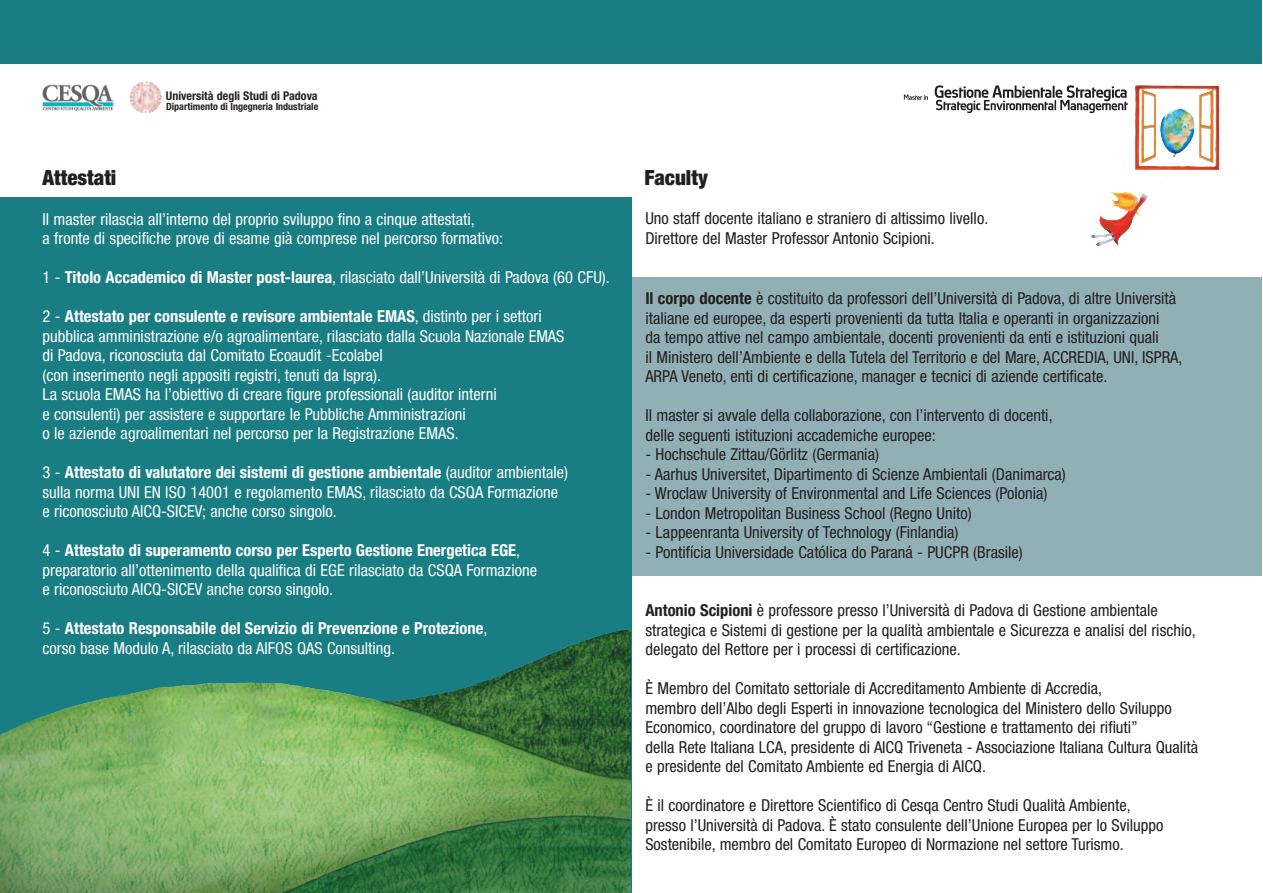
<style>
.page{position:relative;width:1263px;height:893px;background:#fff}
.page>*{position:absolute;margin:0;border:0;box-sizing:border-box;transform-origin:0 0}
.t1{font:900 condensed 21px "Helvetica Neue";color:#231f20}
.t2{font:condensed 16.5px/19.5px "Helvetica Neue";color:#231f20}
.t3{font:condensed 16.5px/19.5px "Helvetica Neue";color:#fff}
.t4{font:700 condensed 16.5px/19.5px "Helvetica Neue";color:#fff}
.t5{font:700 condensed 12px "Helvetica Neue";color:#231f20}
.t6{font:700 condensed 10.05px "Helvetica Neue";color:#231f20}
.s1{font-weight:700}
.s2{font-weight:400}
</style>
<div class="page">
<div style="left:632px;top:277px;width:630px;height:299px;background:#91b0b6"></div>
<div style="left:0;top:197px;width:632px;height:695px;background:#197e84"></div>
<img style="left:1090px;top:85px;width:130px;height:161px">
<div style="left:0;top:0;width:1262px;height:64px;background:#197e84"></div>
<img style="left:129px;top:81px;width:33px;height:33px">
<img style="left:42px;top:84px;width:72px;height:28px">
<svg style="left:904px;top:95px;width:24px;height:5px"></svg>
<svg style="left:935px;top:85px;width:193px;height:28px"></svg>
<img style="left:0;top:629px;width:631px;height:263px">
<p class="t5" style="left:166px;top:91px;width:153px">Università degli Studi di Padova</p>
<p class="t6" style="left:166px;top:103px;width:154px">Dipartimento di Ingegneria Industriale</p>
<p class="t1" style="left:43px;top:170px;width:75px">Attestati</p>
<p class="t1" style="left:644px;top:170px;width:65px">Faculty</p>
<p class="t3" style="left:43px;top:210px;width:462px">Il master rilascia all’interno del proprio sviluppo fino a cinque attestati,<br>a fronte di specifiche prove di esame già comprese nel percorso formativo:</p>
<p class="t3" style="left:43px;top:269px;width:569px">1 - <span class="s1">Titolo Accademico di Master post-laurea</span>, rilasciato dall’Università di Padova (60 CFU).</p>
<p class="t3" style="left:43px;top:308px;width:523px">2 - <span class="s1">Attestato per consulente e revisore ambientale EMAS</span>, distinto per i settori pubblica amministrazione e/o agroalimentare, rilasciato dalla Scuola Nazionale EMAS di Padova, riconosciuta dal Comitato Ecoaudit -Ecolabel<br>(con inserimento negli appositi registri, tenuti da Ispra).<br>La scuola EMAS ha l’obiettivo di creare figure professionali (auditor interni<br>e consulenti) per assistere e supportare le Pubbliche Amministrazioni<br>o le aziende agroalimentari nel percorso per la Registrazione EMAS.</p>
<p class="t3" style="left:43px;top:464px;width:527px">3 - <span class="s1">Attestato di valutatore dei sistemi di gestione ambientale</span> (auditor ambientale) sulla norma UNI EN ISO 14001 e regolamento EMAS, rilasciato da CSQA Formazione e riconosciuto AICQ-SICEV; anche corso singolo.</p>
<p class="t3" style="left:43px;top:542px;width:496px">4 - <span class="s1">Attestato di superamento corso per Esperto Gestione Energetica EGE</span>, preparatorio all’ottenimento della qualifica di EGE rilasciato da CSQA Formazione e riconosciuto AICQ-SICEV anche corso singolo.</p>
<p class="t4" style="left:43px;top:620px;width:446px"><span class="s2">5 -</span> Attestato Responsabile del Servizio di Prevenzione e Protezione<span class="s2">, corso base Modulo A, rilasciato da AIFOS QAS Consulting.</span></p>
<p class="t2" style="left:645px;top:210px;width:344px">Uno staff docente italiano e straniero di altissimo livello.<br>Direttore del Master Professor Antonio Scipioni.</p>
<p class="t2" style="left:645px;top:290px;width:539px"><span class="s1">Il corpo docente</span> è costituito da professori dell’Università di Padova, di altre Università italiane ed europee, da esperti provenienti da tutta Italia e operanti in organizzazioni<br>da tempo attive nel campo ambientale, docenti provenienti da enti e istituzioni quali<br>il Ministero dell’Ambiente e della Tutela del Territorio e del Mare, ACCREDIA, UNI, ISPRA, ARPA Veneto, enti di certificazione, manager e tecnici di aziende certificate.</p>
<p class="t2" style="left:645px;top:407px;width:409px">Il master si avvale della collaborazione, con l’intervento di docenti, delle seguenti istituzioni accademiche europee:</p>
<p class="t2" style="left:645px;top:446px;width:235px">- Hochschule Zittau/Görlitz (Germania)</p>
<p class="t2" style="left:645px;top:465px;width:422px">- Aarhus Universitet, Dipartimento di Scienze Ambientali (Danimarca)</p>
<p class="t2" style="left:645px;top:485px;width:404px">- Wroclaw University of Environmental and Life Sciences (Polonia)</p>
<p class="t2" style="left:645px;top:504px;width:328px">- London Metropolitan Business School (Regno Unito)</p>
<p class="t2" style="left:645px;top:524px;width:315px">- Lappeenranta University of Technology (Finlandia)</p>
<p class="t2" style="left:645px;top:543px;width:379px">- Pontifícia Universidade Católica do Paraná - PUCPR (Brasile)</p>
<p class="t2" style="left:645px;top:602px;width:552px"><span class="s1">Antonio Scipioni</span> è professore presso l’Università di Padova di Gestione ambientale strategica e Sistemi di gestione per la qualità ambientale e Sicurezza e analisi del rischio, delegato del Rettore per i processi di certificazione.</p>
<p class="t2" style="left:645px;top:680px;width:554px">È Membro del Comitato settoriale di Accreditamento Ambiente di Accredia,<br>membro dell’Albo degli Esperti in innovazione tecnologica del Ministero dello Sviluppo Economico, coordinatore del gruppo di lavoro “Gestione e trattamento dei rifiuti”<br>della Rete Italiana LCA, presidente di AICQ Triveneta - Associazione Italiana Cultura Qualità e presidente del Comitato Ambiente ed Energia di AICQ.</p>
<p class="t2" style="left:645px;top:797px;width:519px">È il coordinatore e Direttore Scientifico di Cesqa Centro Studi Qualità Ambiente, presso l’Università di Padova. È stato consulente dell’Unione Europea per lo Sviluppo<br>Sostenibile, membro del Comitato Europeo di Normazione nel settore Turismo.</p>
</div>
